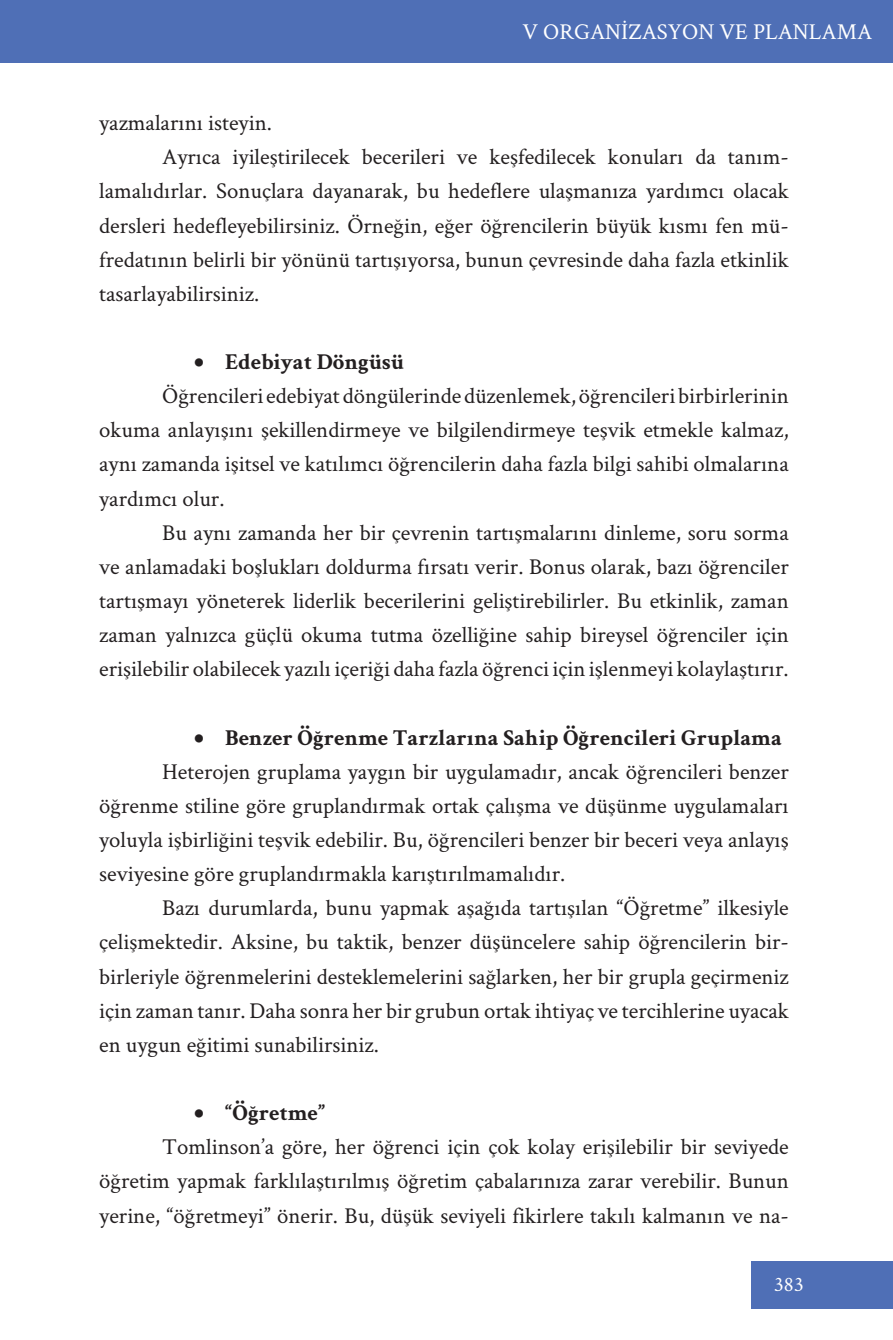
<style>
.page{position:relative;width:893px;height:1340px;background:#fff}
.page>*{position:absolute;margin:0;border:0;box-sizing:border-box;transform-origin:0 0}
.t1{font:22.75px "Crimson Text";color:#231f20}
.t2{font:700 22.75px "Crimson Text";color:#231f20}
.t3{font:22.75px "Crimson Text";color:#fff}
.t4{font:21px "Crimson Text";color:#fff}
</style>
<div class="page">
<div style="left:0;top:0;width:893px;height:63px;background:#4f6fb6"></div>
<div style="left:751px;top:1261px;width:142px;height:47px;background:#4f6fb6"></div>
<p class="t3" style="left:522px;top:16px;width:351px">V ORGANİZASYON VE PLANLAMA</p>
<p class="t1" style="left:99px;top:107px;width:174px">yazmalarını isteyin.</p>
<p class="t1" style="left:162px;top:141px;width:628px">Ayrıca iyileştirilecek becerileri ve keşfedilecek konuları da tanım-</p>
<p class="t1" style="left:99px;top:175px;width:691px">lamalıdırlar. Sonuçlara dayanarak, bu hedeflere ulaşmanıza yardımcı olacak</p>
<p class="t1" style="left:99px;top:210px;width:691px">dersleri hedefleyebilirsiniz. Örneğin, eğer öğrencilerin büyük kısmı fen mü-</p>
<p class="t1" style="left:99px;top:244px;width:691px">fredatının belirli bir yönünü tartışıyorsa, bunun çevresinde daha fazla etkinlik</p>
<p class="t1" style="left:99px;top:278px;width:162px">tasarlayabilirsiniz.</p>
<p class="t2" style="left:194px;top:348px;width:212px">• Edebiyat Döngüsü</p>
<p class="t1" style="left:162px;top:380px;width:628px">Öğrencileri edebiyat döngülerinde düzenlemek, öğrencileri birbirlerinin</p>
<p class="t1" style="left:99px;top:414px;width:691px">okuma anlayışını şekillendirmeye ve bilgilendirmeye teşvik etmekle kalmaz,</p>
<p class="t1" style="left:99px;top:448px;width:691px">aynı zamanda işitsel ve katılımcı öğrencilerin daha fazla bilgi sahibi olmalarına</p>
<p class="t1" style="left:99px;top:483px;width:127px">yardımcı olur.</p>
<p class="t1" style="left:162px;top:517px;width:628px">Bu aynı zamanda her bir çevrenin tartışmalarını dinleme, soru sorma</p>
<p class="t1" style="left:99px;top:551px;width:691px">ve anlamadaki boşlukları doldurma fırsatı verir. Bonus olarak, bazı öğrenciler</p>
<p class="t1" style="left:99px;top:585px;width:691px">tartışmayı yöneterek liderlik becerilerini geliştirebilirler. Bu etkinlik, zaman</p>
<p class="t1" style="left:99px;top:619px;width:691px">zaman yalnızca güçlü okuma tutma özelliğine sahip bireysel öğrenciler için</p>
<p class="t1" style="left:99px;top:653px;width:691px">erişilebilir olabilecek yazılı içeriği daha fazla öğrenci için işlenmeyi kolaylaştırır.</p>
<p class="t2" style="left:194px;top:723px;width:590px">• Benzer Öğrenme Tarzlarına Sahip Öğrencileri Gruplama</p>
<p class="t1" style="left:162px;top:756px;width:628px">Heterojen gruplama yaygın bir uygulamadır, ancak öğrencileri benzer</p>
<p class="t1" style="left:99px;top:790px;width:691px">öğrenme stiline göre gruplandırmak ortak çalışma ve düşünme uygulamaları</p>
<p class="t1" style="left:99px;top:824px;width:691px">yoluyla işbirliğini teşvik edebilir. Bu, öğrencileri benzer bir beceri veya anlayış</p>
<p class="t1" style="left:99px;top:858px;width:468px">seviyesine göre gruplandırmakla karıştırılmamalıdır.</p>
<p class="t1" style="left:162px;top:892px;width:628px">Bazı durumlarda, bunu yapmak aşağıda tartışılan “Öğretme” ilkesiyle</p>
<p class="t1" style="left:99px;top:926px;width:691px">çelişmektedir. Aksine, bu taktik, benzer düşüncelere sahip öğrencilerin bir-</p>
<p class="t1" style="left:99px;top:960px;width:691px">birleriyle öğrenmelerini desteklemelerini sağlarken, her bir grupla geçirmeniz</p>
<p class="t1" style="left:99px;top:994px;width:691px">için zaman tanır. Daha sonra her bir grubun ortak ihtiyaç ve tercihlerine uyacak</p>
<p class="t1" style="left:99px;top:1029px;width:281px">en uygun eğitimi sunabilirsiniz.</p>
<p class="t2" style="left:194px;top:1098px;width:133px">• “Öğretme”</p>
<p class="t1" style="left:162px;top:1131px;width:628px">Tomlinson’a göre, her öğrenci için çok kolay erişilebilir bir seviyede</p>
<p class="t1" style="left:99px;top:1165px;width:691px">öğretim yapmak farklılaştırılmış öğretim çabalarınıza zarar verebilir. Bunun</p>
<p class="t1" style="left:99px;top:1199px;width:691px">yerine, “öğretmeyi” önerir. Bu, düşük seviyeli fikirlere takılı kalmanın ve na-</p>
<p class="t4" style="left:774px;top:1270px;width:31px">383</p>
</div>
